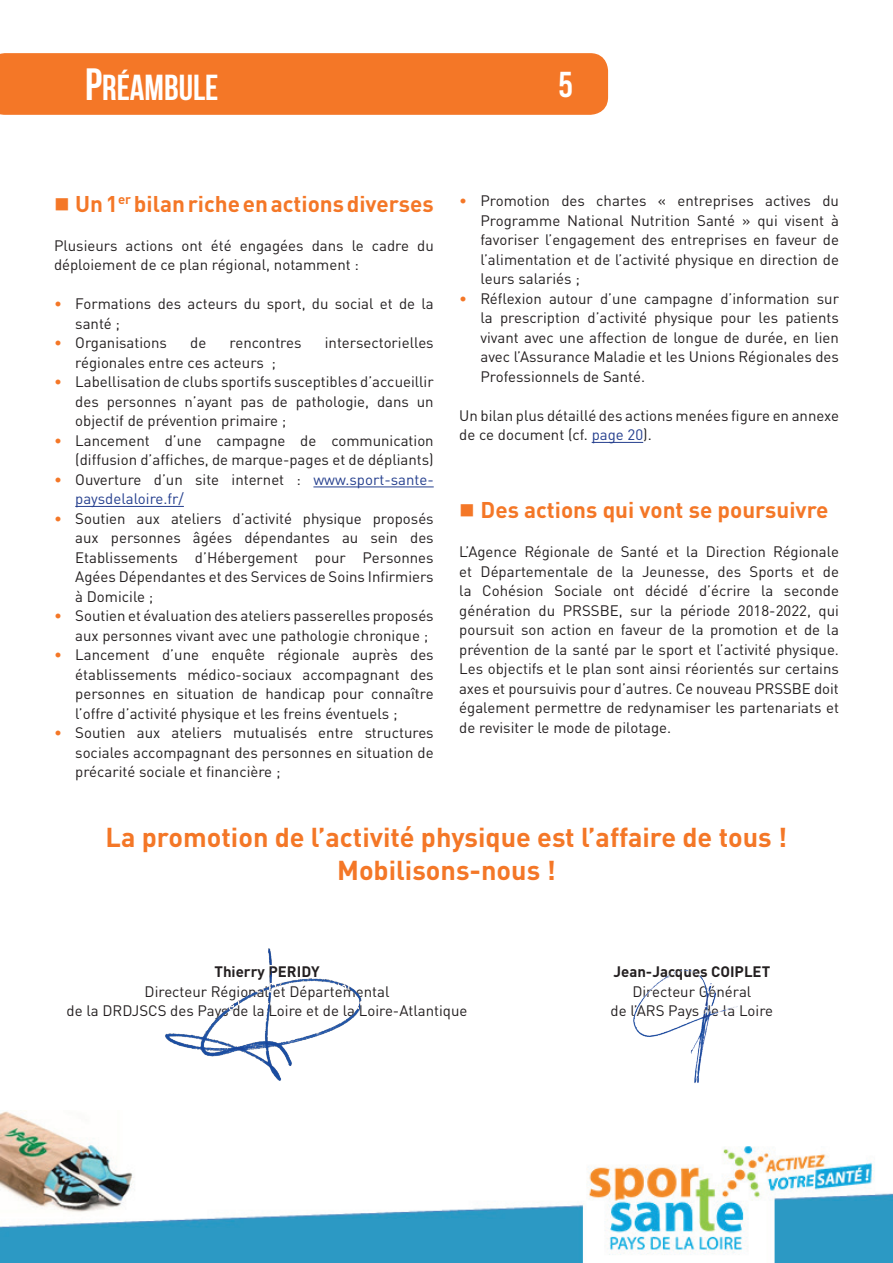
<style>
.page{position:relative;width:893px;height:1263px;background:#fff}
.page>*{position:absolute;margin:0;border:0;box-sizing:border-box;transform-origin:0 0}
.t1{font:700 36px "Bebas Neue";color:#fff}
.t2{font:36px "Bebas Kai";color:#fff}
.t3{font:700 27px/32.4px "DIN Pro";color:#f47727;text-align:center}
.t4{font:700 22.5px "DIN Pro";color:#f47727}
.t5{font:15px/19.5px "DIN Pro";color:#231f20;text-align:justify}
.t6{font:15px/19.5px "DIN Pro";color:#253f8e}
.t7{font:700 15px "DIN Pro";color:#231f20}
.s1{font-size:45px}
.s2{color:#f47727}
.s3{color:#231f20}
.s4{color:#253f8e}
</style>
<div class="page">
<img style="left:0;top:1111px;width:893px;height:152px">
<div style="left:0;top:53px;width:608px;height:62px;background:#f47727"></div>
<hr style="left:313px;top:486px;width:121px;height:1px;background:#253f8e">
<hr style="left:75px;top:506px;width:109px;height:1px;background:#253f8e">
<hr style="left:592px;top:442px;width:51px;height:1px;background:#253f8e">
<img style="left:165px;top:948px;width:197px;height:133px">
<img style="left:633px;top:970px;width:105px;height:113px">
<h1 class="t1" style="left:85px;top:68px;width:135px"><span class="s1">P</span>RÉAMBULE</h1>
<h1 class="t2" style="left:558px;top:66px;width:16px">5</h1>
<h3 class="t4" style="left:54px;top:185px;width:381px">■ Un 1<sup>er</sup> bilan riche en actions diverses</h3>
<p class="t5" style="left:54px;top:234px;width:381px">Plusieurs actions ont été engagées dans le cadre du déploiement de ce plan régional, notamment :</p>
<p class="t5" style="left:75px;top:293px;width:360px;text-indent:-21px"><span class="s2">•</span> Formations des acteurs du sport, du social et de la santé ;</p>
<p class="t5" style="left:54px;top:332px;width:115px"><span class="s2">•</span> Organisations</p>
<p class="t5" style="left:190px;top:332px;width:18px">de</p>
<p class="t5" style="left:230px;top:332px;width:73px">rencontres</p>
<p class="t5" style="left:325px;top:332px;width:110px">intersectorielles</p>
<p class="t5" style="left:75px;top:351px;width:202px">régionales entre ces acteurs ;</p>
<p class="t5" style="left:75px;top:371px;width:360px;text-indent:-21px"><span class="s2">•</span> Labellisation de clubs sportifs susceptibles d’accueillir des personnes n’ayant pas de pathologie, dans un objectif de prévention primaire ;</p>
<p class="t5" style="left:54px;top:429px;width:381px;text-align:right"><span class="s2">•</span> Lancement d’une campagne de communication (diffusion d’affiches, de marque-pages et de dépliants)</p>
<p class="t6" style="left:75px;top:468px;width:360px;text-indent:-21px"><span class="s2">•</span> <span class="s3">Ouverture d’un site internet :</span> www.sport-sante&shy;paysdelaloire.fr/</p>
<p class="t5" style="left:75px;top:507px;width:360px;text-indent:-21px"><span class="s2">•</span> Soutien aux ateliers d’activité physique proposés aux personnes âgées dépendantes au sein des Etablissements d’Hébergement pour Personnes Agées Dépendantes et des Services de Soins Infirmiers à Domicile ;</p>
<p class="t5" style="left:75px;top:605px;width:360px;text-indent:-21px"><span class="s2">•</span> Soutien et évaluation des ateliers passerelles proposés aux personnes vivant avec une pathologie chronique ;</p>
<p class="t5" style="left:75px;top:644px;width:360px;text-indent:-21px"><span class="s2">•</span> Lancement d’une enquête régionale auprès des établissements médico-sociaux accompagnant des personnes en situation de handicap pour connaître l’offre d’activité physique et les freins éventuels ;</p>
<p class="t5" style="left:75px;top:722px;width:360px;text-indent:-21px"><span class="s2">•</span> Soutien aux ateliers mutualisés entre structures sociales accompagnant des personnes en situation de précarité sociale et financière ;</p>
<p class="t5" style="left:480px;top:190px;width:360px;text-indent:-21px"><span class="s2">•</span> Promotion des chartes « entreprises actives du Programme National Nutrition Santé » qui visent à favoriser l’engagement des entreprises en faveur de l’alimentation et de l’activité physique en direction de leurs salariés ;</p>
<p class="t5" style="left:480px;top:287px;width:360px;text-indent:-21px"><span class="s2">•</span> Réflexion autour d’une campagne d’information sur la prescription d’activité physique pour les patients vivant avec une affection de longue de durée, en lien avec l’Assurance Maladie et les Unions Régionales des Professionnels de Santé.</p>
<p class="t5" style="left:459px;top:404px;width:381px">Un bilan plus détaillé des actions menées figure en annexe de ce document (cf. <span class="s4">page 20</span>).</p>
<h3 class="t4" style="left:459px;top:491px;width:371px">■ Des actions qui vont se poursuivre</h3>
<p class="t5" style="left:459px;top:541px;width:381px">L’Agence Régionale de Santé et la Direction Régionale et Départementale de la Jeunesse, des Sports et de la Cohésion Sociale ont décidé d’écrire la seconde génération du PRSSBE, sur la période 2018-2022, qui poursuit son action en faveur de la promotion et de la prévention de la santé par le sport et l’activité physique.<br>Les objectifs et le plan sont ainsi réorientés sur certains axes et poursuivis pour d’autres. Ce nouveau PRSSBE doit également permettre de redynamiser les partenariats et de revisiter le mode de pilotage.</p>
<h2 class="t3" style="left:106px;top:818px;width:683px">La promotion de l’activité physique est l’affaire de tous !<br>Mobilisons-nous !</h2>
<p class="t7" style="left:214px;top:959px;width:107px">Thierry PERIDY</p>
<p class="t7" style="left:613px;top:959px;width:158px">Jean-Jacques COIPLET</p>
<p class="t5" style="left:145px;top:980px;width:246px">Directeur Régional et Départemental</p>
<p class="t5" style="left:632px;top:980px;width:120px">Directeur Général</p>
<p class="t5" style="left:67px;top:1000px;width:402px">de la DRDJSCS des Pays de la Loire et de la Loire-Atlantique</p>
<p class="t5" style="left:611px;top:1000px;width:164px">de l’ARS Pays de la Loire</p>
</div>
